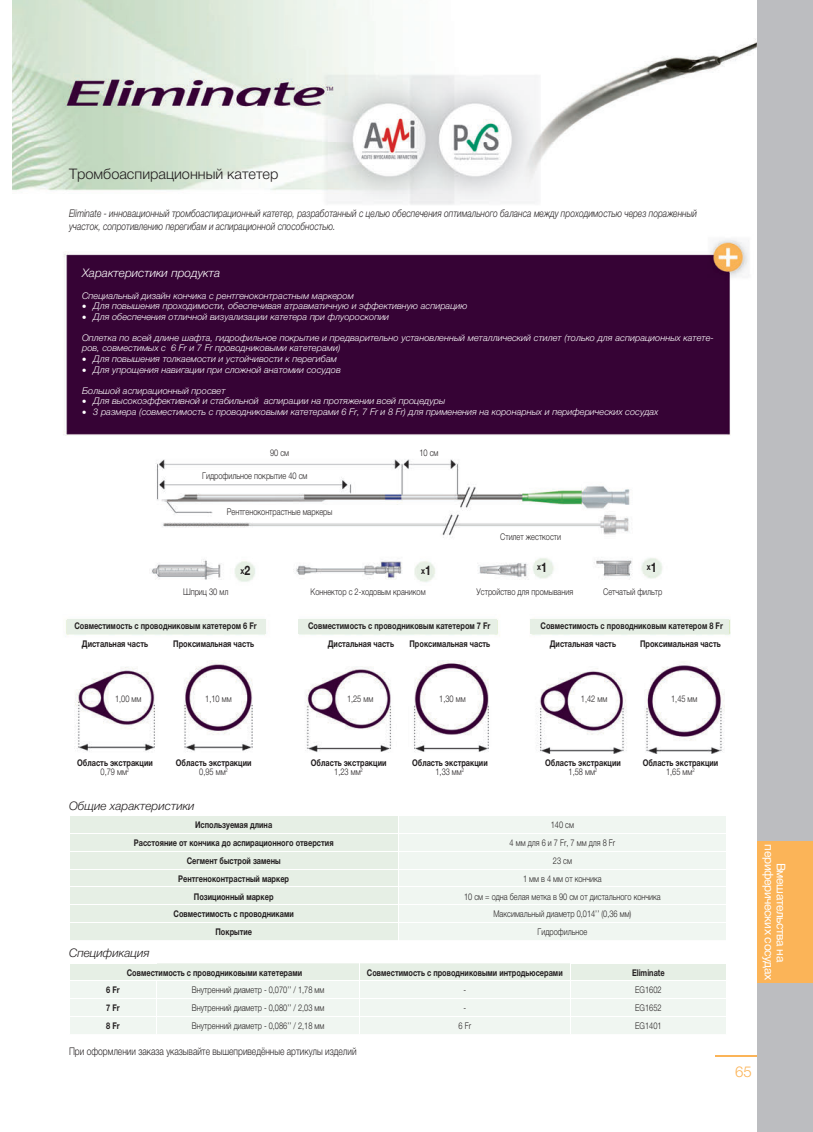
<style>
.page{position:relative;width:813px;height:1132px;background:#fff}
.page>*{position:absolute;margin:0;border:0;box-sizing:border-box;transform-origin:0 0}
.t1{font:300 15px "Helvetica Neue Cyr";color:#fbb458}
.t2{font:300 14.55px "Helvetica Neue LTCYR";color:#231f20}
.t3{font:100 13.2px "Helvetica Neue LTCYR";color:#fbb458}
.t4{font:12px/12px "Helvetica Neue Cyr";letter-spacing:-.03em;color:#fff;text-align:center}
.t5{font:italic 300 11.85px "Helvetica Neue LTCYR";color:#231f20}
.t6{font:italic 300 11.85px "Helvetica Neue LTCYR";color:#fff}
.t7{font:italic 300 10.5px/12.8px "Helvetica Neue LTCYR";color:#231f20;scale:.8 1}
.t8{font:300 10.5px "Helvetica Neue LTCYR";color:#231f20;scale:.8 1}
.t9{font:700 10.5px/9.3px "Helvetica Neue LTCYR";color:#fff;text-align:center}
.t10{font:italic 300 9.3px/10.5px "Helvetica Neue LTCYR";color:#fff}
.t11{font:700 9.3px/9.3px "Helvetica Neue LTCYR";color:#231f20;text-align:center;scale:.8 1}
.t12{font:300 9.3px "Helvetica Neue LTCYR";color:#231f20;scale:.8 1}
.s1{font-size:13.2px}
.s2{font-weight:300}
</style>
<div class="page">
<img style="left:13px;top:0;width:744px;height:753px">
<div style="left:67px;top:619px;width:198px;height:15px;background:#e6efe5"></div>
<div style="left:530px;top:619px;width:198px;height:15px;background:#e6efe5"></div>
<div style="left:298px;top:619px;width:199px;height:15px;background:#e6efe5"></div>
<img style="left:713px;top:243px;width:36px;height:29px">
<svg style="left:70px;top:816px;width:656px;height:124px"></svg>
<svg style="left:70px;top:963px;width:656px;height:71px"></svg>
<hr style="left:714px;top:1054px;width:98px;height:2px;background:#fbb458">
<div style="left:757px;top:0;width:55px;height:1131px;background:#bcbdc0"></div>
<div style="left:757px;top:841px;width:55px;height:141px;background:#fbb458"></div>
<h2 class="t2" style="left:69px;top:165px;width:211px">Тромбоаспирационный катетер</h2>
<p class="t7" style="left:69px;top:207px;width:786px">Eliminate - инновационный тромбоаспирационный катетер, разработанный с целью обеспечения оптимального баланса между проходимостью через пораженный участок, сопротивлению перегибам и аспирационной способностью.</p>
<p class="t6" style="left:82px;top:266px;width:140px">Характеристики продукта</p>
<p class="t10" style="left:82px;top:290px;width:273px">Специальный дизайн кончика с рентгеноконтрастным маркером</p>
<p class="t10" style="left:82px;top:300px;width:387px">• Для повышения проходимости, обеспечивая атравматичную и эффективную аспирацию</p>
<p class="t10" style="left:82px;top:311px;width:308px">• Для обеспечения отличной визуализации катетера при флуороскопии</p>
<p class="t10" style="left:82px;top:332px;width:633px">Оплетка по всей длине шафта, гидрофильное покрытие и предварительно установленный металлический стилет (только для аспирационных катете&shy;ров, совместимых с 6 Fr и 7 Fr проводниковыми катетерами)</p>
<p class="t10" style="left:82px;top:353px;width:256px">• Для повышения толкаемости и устойчивости к перегибам</p>
<p class="t10" style="left:82px;top:364px;width:260px">• Для упрощения навигации при сложной анатомии сосудов</p>
<p class="t10" style="left:82px;top:385px;width:145px">Большой аспирационный просвет</p>
<p class="t10" style="left:82px;top:395px;width:364px">• Для высокоэффективной и стабильной аспирации на протяжении всей процедуры</p>
<p class="t10" style="left:82px;top:406px;width:577px">• 3 размера (совместимость с проводниковыми катетерами 6 Fr, 7 Fr и 8 Fr) для применения на коронарных и периферических сосудах</p>
<p class="t12" style="left:270px;top:447px;width:25px">90 см</p>
<p class="t12" style="left:419px;top:447px;width:25px">10 см</p>
<p class="t12" style="left:202px;top:470px;width:133px">Гидрофильное покрытие 40 см</p>
<p class="t12" style="left:227px;top:506px;width:133px">Рентгеноконтрастные маркеры</p>
<p class="t12" style="left:500px;top:531px;width:78px">Стилет жесткости</p>
<p class="t11" style="left:240px;top:565px;width:14px">х<span class="s1">2</span></p>
<p class="t11" style="left:421px;top:565px;width:14px">х<span class="s1">1</span></p>
<p class="t11" style="left:537px;top:562px;width:14px">х<span class="s1">1</span></p>
<p class="t11" style="left:646px;top:562px;width:14px">х<span class="s1">1</span></p>
<p class="t12" style="left:183px;top:585px;width:58px">Шприц 30 мл</p>
<p class="t12" style="left:310px;top:585px;width:145px">Коннектор с 2-ходовым краником</p>
<p class="t12" style="left:476px;top:585px;width:122px">Устройство для промывания</p>
<p class="t12" style="left:603px;top:585px;width:76px">Сетчатый фильтр</p>
<p class="t11" style="left:74px;top:620px;width:229px">Совместимость с проводниковым катетером 6 Fr</p>
<p class="t11" style="left:308px;top:620px;width:229px">Совместимость с проводниковым катетером 7 Fr</p>
<p class="t11" style="left:540px;top:620px;width:229px">Совместимость с проводниковым катетером 8 Fr</p>
<p class="t11" style="left:82px;top:638px;width:84px">Дистальная часть</p>
<p class="t11" style="left:173px;top:638px;width:102px">Проксимальная часть</p>
<p class="t11" style="left:328px;top:638px;width:84px">Дистальная часть</p>
<p class="t11" style="left:409px;top:638px;width:102px">Проксимальная часть</p>
<p class="t11" style="left:549px;top:638px;width:84px">Дистальная часть</p>
<p class="t11" style="left:639px;top:638px;width:102px">Проксимальная часть</p>
<p class="t12" style="left:115px;top:693px;width:34px">1,00 мм</p>
<p class="t12" style="left:205px;top:693px;width:34px">1,10 мм</p>
<p class="t12" style="left:347px;top:693px;width:34px">1,25 мм</p>
<p class="t12" style="left:439px;top:693px;width:34px">1,30 мм</p>
<p class="t12" style="left:580px;top:693px;width:34px">1,42 мм</p>
<p class="t12" style="left:670px;top:693px;width:34px">1,45 мм</p>
<p class="t11" style="left:77px;top:758px;width:96px">Область экстракции<br><span class="s2">0,79 мм</span><sup>2</sup></p>
<p class="t11" style="left:176px;top:758px;width:96px">Область экстракции<br><span class="s2">0,95 мм</span><sup>2</sup></p>
<p class="t11" style="left:310px;top:758px;width:96px">Область экстракции<br><span class="s2">1,23 мм</span><sup>2</sup></p>
<p class="t11" style="left:412px;top:758px;width:96px">Область экстракции<br><span class="s2">1,33 мм</span><sup>2</sup></p>
<p class="t11" style="left:545px;top:758px;width:96px">Область экстракции<br><span class="s2">1,58 мм</span><sup>2</sup></p>
<p class="t11" style="left:642px;top:758px;width:96px">Область экстракции<br><span class="s2">1,65 мм</span><sup>2</sup></p>
<p class="t5" style="left:69px;top:798px;width:127px">Общие характеристики</p>
<p class="t11" style="left:195px;top:820px;width:98px">Используемая длина</p>
<p class="t12" style="left:550px;top:819px;width:30px">140 см</p>
<p class="t11" style="left:134px;top:837px;width:251px">Расстояние от кончика до аспирационного отверстия</p>
<p class="t12" style="left:509px;top:837px;width:133px">4 мм для 6 и 7 Fr, 7 мм для 8 Fr</p>
<p class="t11" style="left:186px;top:855px;width:119px">Сегмент быстрой замены</p>
<p class="t12" style="left:552px;top:855px;width:25px">23 см</p>
<p class="t11" style="left:178px;top:873px;width:140px">Рентгеноконтрастный маркер</p>
<p class="t12" style="left:523px;top:872px;width:100px">1 мм в 4 мм от кончика</p>
<p class="t11" style="left:194px;top:891px;width:101px">Позиционный маркер</p>
<p class="t12" style="left:464px;top:890px;width:247px">10 см = одна белая метка в 90 см от дистального кончика</p>
<p class="t11" style="left:173px;top:909px;width:152px">Совместимость с проводниками</p>
<p class="t12" style="left:493px;top:908px;width:174px">Максимальный диаметр 0,014’’ (0,36 мм)</p>
<p class="t11" style="left:215px;top:926px;width:47px">Покрытие</p>
<p class="t12" style="left:537px;top:926px;width:64px">Гидрофильное</p>
<p class="t5" style="left:69px;top:946px;width:82px">Спецификация</p>
<p class="t11" style="left:127px;top:967px;width:220px">Совместимость с проводниковыми катетерами</p>
<p class="t11" style="left:367px;top:967px;width:246px">Совместимость с проводниковыми интродьюсерами</p>
<p class="t11" style="left:631px;top:967px;width:42px">Eliminate</p>
<p class="t11" style="left:106px;top:985px;width:18px">6 Fr</p>
<p class="t12" style="left:192px;top:984px;width:167px">Внутренний диаметр - 0,070’’ / 1,78 мм</p>
<p class="t12" style="left:463px;top:984px;width:5px">-</p>
<p class="t12" style="left:635px;top:984px;width:34px">EG1602</p>
<p class="t11" style="left:106px;top:1002px;width:18px">7 Fr</p>
<p class="t12" style="left:192px;top:1002px;width:167px">Внутренний диаметр - 0,080’’ / 2,03 мм</p>
<p class="t12" style="left:463px;top:1002px;width:5px">-</p>
<p class="t12" style="left:635px;top:1002px;width:34px">EG1652</p>
<p class="t11" style="left:106px;top:1020px;width:18px">8 Fr</p>
<p class="t12" style="left:192px;top:1019px;width:167px">Внутренний диаметр - 0,086’’ / 2,18 мм</p>
<p class="t12" style="left:458px;top:1019px;width:17px">6 Fr</p>
<p class="t12" style="left:635px;top:1019px;width:34px">EG1401</p>
<p class="t8" style="left:69px;top:1044px;width:361px">При оформлении заказа указывайте вышеприведённые артикулы изделий</p>
<p class="t9" style="left:790px;top:843px;width:136px;rotate:90deg">Вмешательства на периферических сосудах</p>
<p class="t4" style="left:786px;top:844px;width:137px;rotate:90deg">Вмешательства на периферических сосудах</p>
<h1 class="t1" style="left:734px;top:1062px;width:18px">65</h1>
<h3 class="t3" style="left:740px;top:1065px;width:16px">63</h3>
</div>
